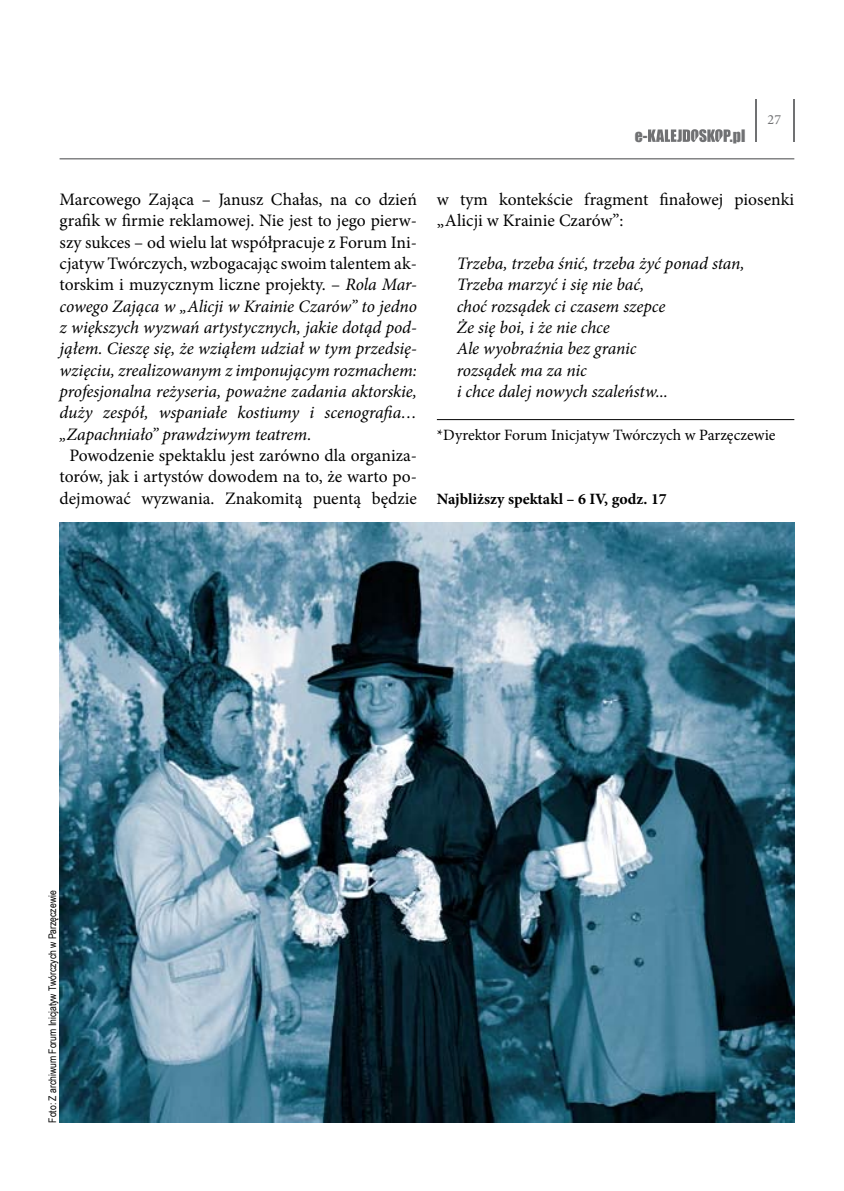
<style>
.page{position:relative;width:844px;height:1191px;background:#fff}
.page>*{position:absolute;margin:0;border:0;box-sizing:border-box;transform-origin:0 0}
.t1{font:italic 17.5px/21.3px "Minion Pro";letter-spacing:-.005em;color:#000;text-align:justify}
.t2{font:17.5px/21.3px "Minion Pro";color:#000;text-align:center}
.t3{font:15.75px "Minion Pro";color:#000}
.t4{font:700 15.75px "Minion Pro";color:#000}
.t5{font:15.75px "Impact";color:#707173}
.t6{font:14px "Minion Pro";color:#707173}
.t7{font:10.5px "Arial Narrow";color:#000}
.s1{font-style:normal}
</style>
<div class="page">
<hr style="left:754px;top:99px;width:2px;height:43px;background:#707173">
<hr style="left:792px;top:99px;width:2px;height:43px;background:#707173">
<hr style="left:60px;top:158px;width:734px;height:1px;background:#707173">
<svg style="left:648px;top:129px;width:82px;height:13px"></svg>
<hr style="left:437px;top:419px;width:357px;height:1px;background:#000">
<img style="left:60px;top:522px;width:734px;height:600px">
<p class="t1" style="left:60px;top:189px;width:359px"><span class="s1">Marcowego Zająca – Janusz Chałas, na co dzień grafik w firmie reklamowej. Nie jest to jego pierw&shy;szy sukces – od wielu lat współpracuje z Forum Ini&shy;cjatyw Twórczych, wzbogacając swoim talentem ak&shy;torskim i muzycznym liczne projekty. –</span> Rola Mar&shy;cowego Zająca w „Alicji w Krainie Czarów” to jedno z większych wyzwań artystycznych, jakie dotąd pod&shy;jąłem. Cieszę się, że wziąłem udział w tym przedsię&shy;wzięciu, zrealizowanym z imponującym rozmachem: profesjonalna reżyseria, poważne zadania aktorskie, duży zespół, wspaniałe kostiumy i scenografia… „Zapachniało” prawdziwym teatrem.</p>
<p class="t2" style="left:60px;top:445px;width:359px">Powodzenie spektaklu jest zarówno dla organiza&shy;torów, jak i artystów dowodem na to, że warto po&shy;dejmować wyzwania. Znakomitą puentą będzie</p>
<p class="t5" style="left:634px;top:124px;width:14px">e-</p>
<p class="t5" style="left:729px;top:123px;width:17px">.pl</p>
<p class="t6" style="left:767px;top:110px;width:15px">27</p>
<p class="t2" style="left:437px;top:189px;width:359px;text-align:left">w tym kontekście fragment finałowej piosenki „Alicji w Krainie Czarów”:</p>
<p class="t1" style="left:456px;top:253px;width:289px;text-align:left">Trzeba, trzeba śnić, trzeba żyć ponad stan,<br>Trzeba marzyć i się nie bać,<br>choć rozsądek ci czasem szepce<br>Że się boi, i że nie chce<br>Ale wyobraźnia bez granic<br>rozsądek ma za nic<br>i chce dalej nowych szaleństw...</p>
<p class="t3" style="left:437px;top:424px;width:340px">*Dyrektor Forum Inicjatyw Twórczych w Parzęczewie</p>
<p class="t4" style="left:437px;top:487px;width:231px">Najbliższy spektakl – 6 IV, godz. 17</p>
<p class="t7" style="left:45px;top:1122px;width:233px;rotate:-90deg">Foto: Z archiwum Forum Inicjatyw Twórczych w Parzęczewie</p>
</div>
